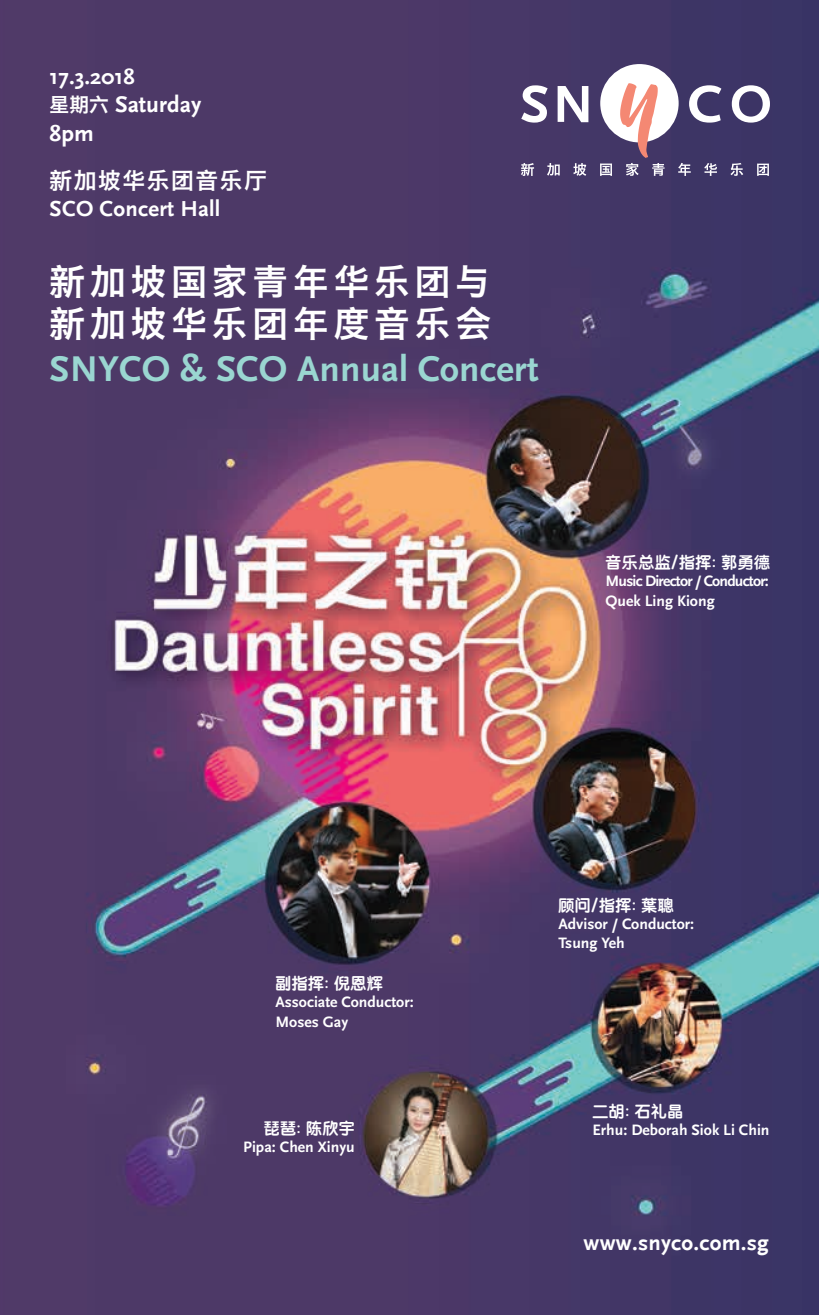
<style>
.page{position:relative;width:819px;height:1315px;background:#fff}
.page>*{position:absolute;margin:0;border:0;box-sizing:border-box;transform-origin:0 0}
.t1{font:700 37.27px "Scala Sans";letter-spacing:.005em;color:#9ad6d1}
.t2{font:35.52px/42.7px "Hiragino Sans GB W6";letter-spacing:.14em;color:#fff}
.t3{font:23.62px/28.3px "Scala Sans B";color:#fff}
.t4{font:22.75px "Scala Sans B";letter-spacing:.01em;color:#fff}
.t5{font:22.75px "Hiragino Sans GB W6";letter-spacing:.07em;color:#fff}
.t6{font:700 15.75px/19.2px "Scala Sans";color:#fff}
.t7{font:15.75px "ST Yuanti SC Bold";letter-spacing:.04em;color:#fff}
.t8{font:700 15.75px/19.2px "Scala Sans";letter-spacing:-.05em;color:#fff}
.s1{font-family:"Hiragino Sans GB W6";font-size:19.78px}
</style>
<div class="page">
<img style="left:0;top:0;width:819px;height:1315px">
<svg style="left:521px;top:85px;width:26px;height:38px"></svg>
<svg style="left:557px;top:86px;width:31px;height:36px"></svg>
<svg style="left:689px;top:85px;width:32px;height:38px"></svg>
<svg style="left:731px;top:85px;width:39px;height:38px"></svg>
<div style="left:600px;top:64px;width:78px;height:78px;background:#fff;border-radius:50%"></div>
<svg style="left:521px;top:163px;width:13px;height:13px"></svg>
<svg style="left:547px;top:163px;width:12px;height:13px"></svg>
<svg style="left:573px;top:163px;width:13px;height:13px"></svg>
<svg style="left:600px;top:163px;width:12px;height:13px"></svg>
<svg style="left:620px;top:83px;width:44px;height:93px"></svg>
<svg style="left:678px;top:163px;width:12px;height:13px"></svg>
<svg style="left:704px;top:163px;width:13px;height:13px"></svg>
<svg style="left:730px;top:163px;width:13px;height:13px"></svg>
<svg style="left:757px;top:164px;width:12px;height:12px"></svg>
<h3 class="t4" style="left:50px;top:64px;width:87px">17.3.2018</h3>
<h3 class="t3" style="left:50px;top:91px;width:153px"><span class="s1">星期六</span> Saturday<br>8pm</h3>
<h3 class="t5" style="left:50px;top:165px;width:219px">新加坡华乐团音乐厅</h3>
<h3 class="t4" style="left:50px;top:197px;width:172px">SCO Concert Hall</h3>
<h2 class="t2" style="left:50px;top:259px;width:443px">新加坡国家青年华乐团与新加坡华乐团年度音乐会</h2>
<h1 class="t1" style="left:50px;top:349px;width:490px">SNYCO &amp; SCO Annual Concert</h1>
<p class="t7" style="left:605px;top:550px;width:166px">音乐总监/指挥: 郭勇德</p>
<p class="t8" style="left:605px;top:572px;width:165px">Music Director / Conductor:<br>Quek Ling Kiong</p>
<p class="t7" style="left:275px;top:971px;width:109px">副指挥: 倪恩辉</p>
<p class="t6" style="left:275px;top:993px;width:140px">Associate Conductor:<br>Moses Gay</p>
<p class="t7" style="left:558px;top:893px;width:117px">顾问/指挥: 葉聰</p>
<p class="t6" style="left:558px;top:914px;width:137px">Advisor / Conductor:<br>Tsung Yeh</p>
<p class="t7" style="left:592px;top:1099px;width:92px">二胡: 石礼晶</p>
<p class="t7" style="left:264px;top:1115px;width:92px">琵琶: 陈欣宇</p>
<p class="t6" style="left:592px;top:1120px;width:178px">Erhu: Deborah Siok Li Chin</p>
<p class="t6" style="left:243px;top:1137px;width:113px">Pipa: Chen Xinyu</p>
<h3 class="t4" style="left:583px;top:1230px;width:187px">www.snyco.com.sg</h3>
</div>
